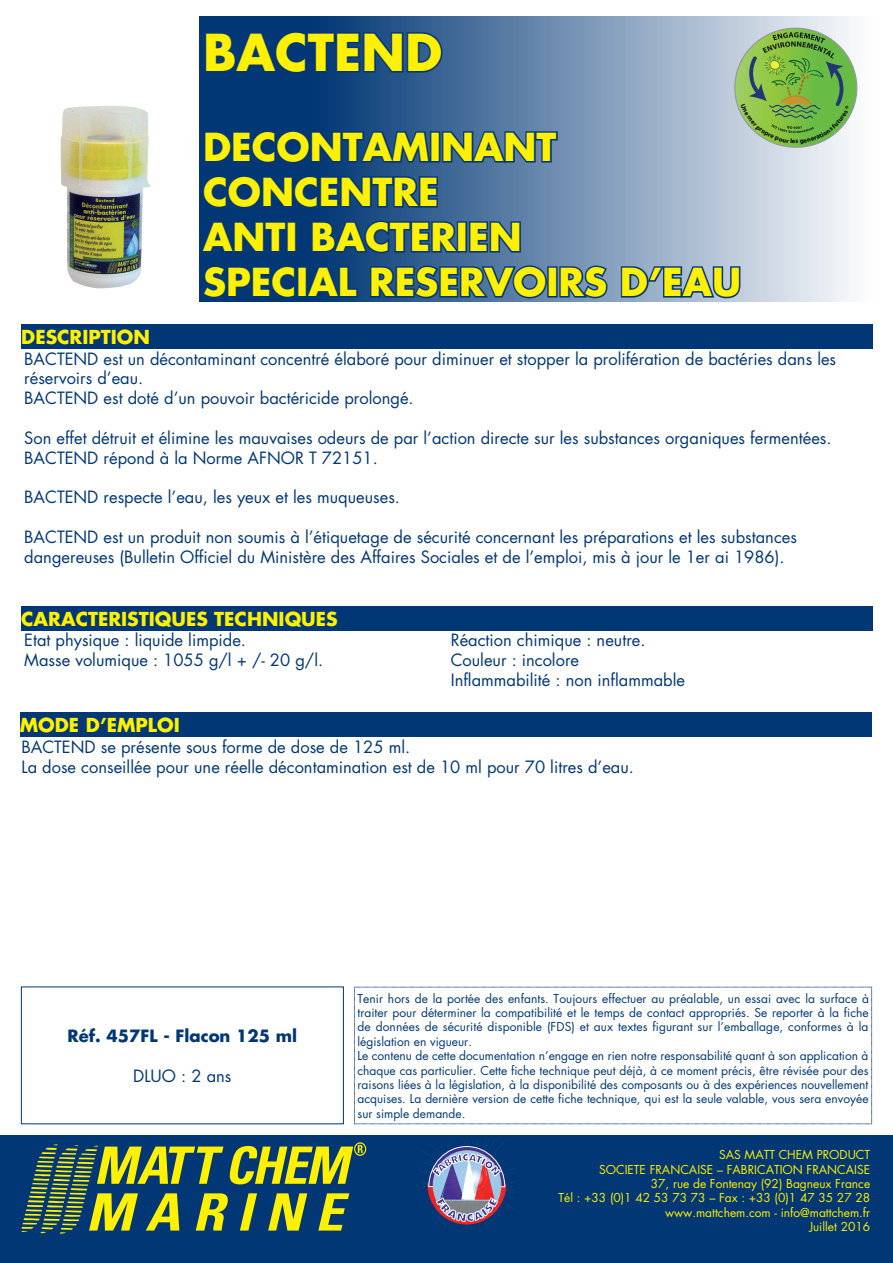
<style>
.page{position:relative;width:893px;height:1263px;background:#fff}
.page>*{position:absolute;margin:0;border:0;box-sizing:border-box;transform-origin:0 0}
.t1{font:700 49.5px "Futura";color:#fff101}
.t2{font:700 37.5px/45px "Futura";color:#fff101}
.t3{font:700 18.75px "Futura";color:#fff101}
.t4{font:16.5px/19.8px "Futura";color:#013775}
.t5{font:700 16.5px "Futura";color:#013775}
.t6{font:12px/14.4px "Futura";color:#013775}
.t7{font:12px/14.4px "Futura";color:#fff101;text-align:right}
</style>
<div class="page">
<svg style="left:199px;top:16px;width:651px;height:286px;background:#809ab9"></svg>
<div style="left:0;top:1135px;width:893px;height:128px;background:#013775"></div>
<svg style="left:21px;top:1142px;width:345px;height:92px"></svg>
<svg style="left:203px;top:30px;width:241px;height:45px;background:#0b3f7a"></svg>
<svg style="left:202px;top:123px;width:230px;height:42px;background:#093d79"></svg>
<div style="left:430px;top:131px;width:10px;height:32px;border:3px solid #013775"></div>
<svg style="left:441px;top:123px;width:118px;height:41px;background:#386292"></svg>
<svg style="left:199px;top:174px;width:349px;height:126px;background:#1a4b83"></svg>
<div style="left:547px;top:266px;width:11px;height:32px;border:3px solid #013775"></div>
<svg style="left:558px;top:264px;width:52px;height:36px;background:#476e9b"></svg>
<svg style="left:619px;top:258px;width:124px;height:42px;background:#708eb1"></svg>
<img style="left:60px;top:105px;width:91px;height:183px">
<div style="left:21px;top:987px;width:323px;height:137px;border:1px solid #013775"></div>
<svg style="left:354px;top:987px;width:518px;height:137px"></svg>
<div style="left:21px;top:324px;width:852px;height:25px;background:#013775"></div>
<div style="left:21px;top:606px;width:852px;height:24px;background:#013775"></div>
<div style="left:20px;top:712px;width:852px;height:25px;background:#013775"></div>
<svg style="left:733px;top:26px;width:125px;height:123px;background:#8ebb70"></svg>
<svg style="left:427px;top:1146px;width:80px;height:79px"></svg>
<h1 class="t1" style="left:203px;top:18px;width:241px">BACTEND</h1>
<p class="t3" style="left:21px;top:324px;width:130px">DESCRIPTION</p>
<h2 class="t2" style="left:203px;top:123px;width:540px">DECONTAMINANT<br>CONCENTRE<br>ANTI BACTERIEN<br>SPECIAL RESERVOIRS D’EAU</h2>
<p class="t4" style="left:24px;top:348px;width:813px">BACTEND est un décontaminant concentré élaboré pour diminuer et stopper la prolifération de bactéries dans les réservoirs d’eau.<br>BACTEND est doté d’un pouvoir bactéricide prolongé.</p>
<p class="t4" style="left:24px;top:428px;width:809px">Son effet détruit et élimine les mauvaises odeurs de par l’action directe sur les substances organiques fermentées.<br>BACTEND répond à la Norme AFNOR T 72151.</p>
<p class="t4" style="left:24px;top:487px;width:377px">BACTEND respecte l’eau, les yeux et les muqueuses.</p>
<p class="t4" style="left:24px;top:527px;width:774px">BACTEND est un produit non soumis à l’étiquetage de sécurité concernant les préparations et les substances dangereuses (Bulletin Officiel du Ministère des Affaires Sociales et de l’emploi, mis à jour le 1er ai 1986).</p>
<p class="t3" style="left:21px;top:606px;width:318px">CARACTERISTIQUES TECHNIQUES</p>
<p class="t4" style="left:24px;top:630px;width:300px">Etat physique : liquide limpide.<br>Masse volumique : 1055 g/l + /- 20 g/l.</p>
<p class="t4" style="left:451px;top:630px;width:236px">Réaction chimique : neutre.<br>Couleur : incolore<br>Inflammabilité : non inflammable</p>
<p class="t3" style="left:20px;top:712px;width:162px">MODE D’EMPLOI</p>
<p class="t4" style="left:21px;top:736px;width:614px">BACTEND se présente sous forme de dose de 125 ml.<br>La dose conseillée pour une réelle décontamination est de 10 ml pour 70 litres d’eau.</p>
<p class="t5" style="left:68px;top:1024px;width:231px">Réf. 457FL - Flacon 125 ml</p>
<p class="t4" style="left:133px;top:1065px;width:100px">DLUO : 2 ans</p>
<p class="t6" style="left:358px;top:991px;width:513px">Tenir hors de la portée des enfants. Toujours effectuer au préalable, un essai avec la surface à traiter pour déterminer la compatibilité et le temps de contact appropriés. Se reporter à la fiche de données de sécurité disponible (FDS) et aux textes figurant sur l’emballage, conformes à la législation en vigueur.<br>Le contenu de cette documentation n’engage en rien notre responsabilité quant à son application à chaque cas particulier. Cette fiche technique peut déjà, à ce moment précis, être révisée pour des raisons liées à la législation, à la disponibilité des composants ou à des expériences nouvellement acquises. La dernière version de cette fiche technique, qui est la seule valable, vous sera envoyée sur simple demande.</p>
<p class="t7" style="left:558px;top:1147px;width:313px">SAS MATT CHEM PRODUCT<br>SOCIETE FRANCAISE – FABRICATION FRANCAISE<br>37, rue de Fontenay (92) Bagneux France<br>Tél : +33 (0)1 42 53 73 73 – Fax : +33 (0)1 47 35 27 28 www.mattchem.com - info@mattchem.fr<br>Juillet 2016</p>
</div>
